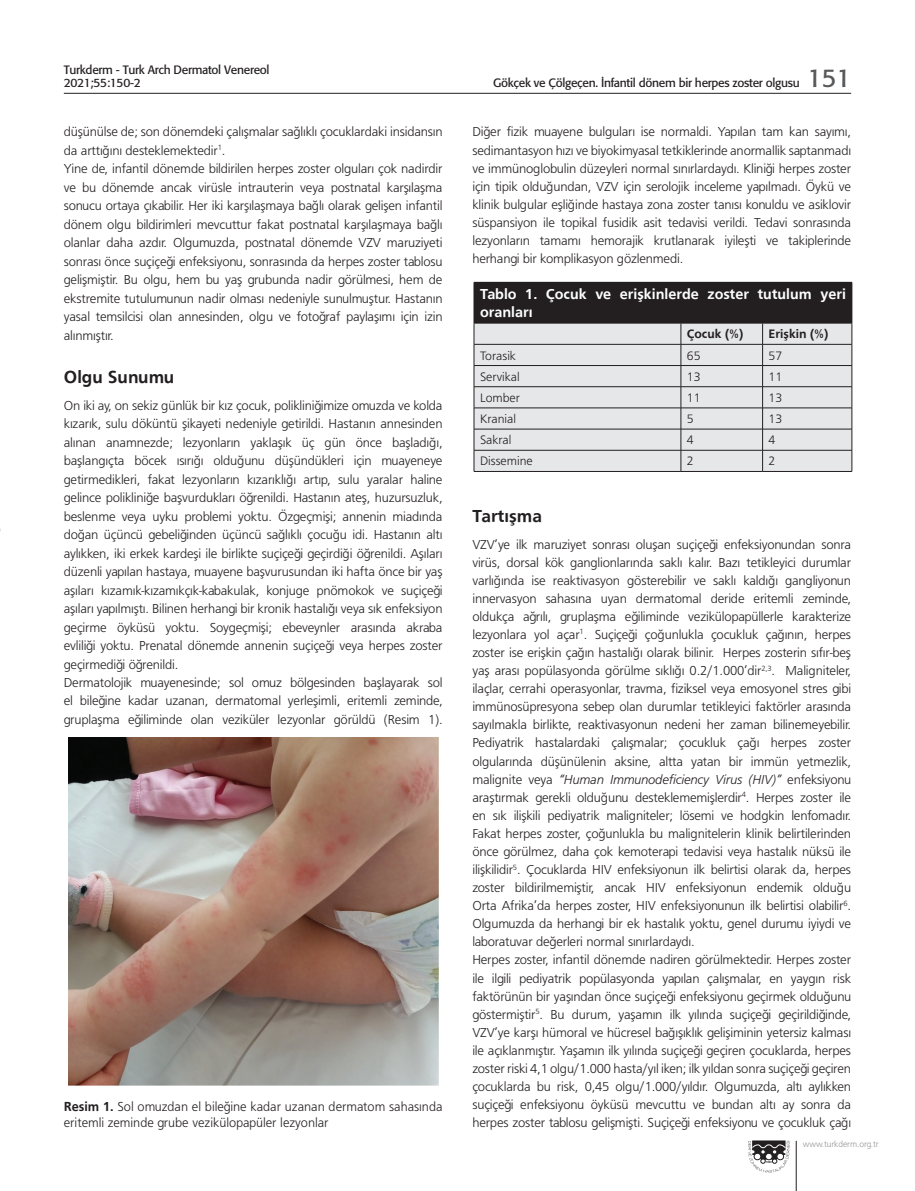
<style>
.page{position:relative;width:915px;height:1191px;background:#fff}
.page>*{position:absolute;margin:0;border:0;box-sizing:border-box;transform-origin:0 0}
.t1{font:25.5px "Formata Tr";color:#57585a}
.t2{font:18px "Frugal Bold Tr";color:#231f20}
.t3{font:15px/18px "Frugal Bold Tr";color:#fff}
.t4{font:13.5px/18.5px "Frugal Normal Tr";letter-spacing:-.015em;color:#231f20}
.t5{font:13.5px "Frugal Italic Tr";letter-spacing:-.015em;color:#231f20}
.t6{font:12.75px "Frugal Normal Tr";color:#231f20}
.t7{font:12.75px "Frugal Bold Tr";color:#231f20}
.t8{font:12px/12.8px "Formata Tr";letter-spacing:-.025em;color:#231f20}
.t9{font:9px "Frugal Normal Tr";letter-spacing:-.01em;color:#939598}
.s1{font-family:"Frugal Bold Tr"}
.s2{font-family:"Frugal Normal Tr"}
</style>
<div class="page">
<hr style="left:795px;top:1140px;width:1px;height:51px;background:#231f20">
<hr style="left:64px;top:93px;width:786px;height:1px;background:#231f20">
<svg style="left:748px;top:1140px;width:41px;height:32px"></svg>
<img style="left:68px;top:737px;width:370px;height:348px">
<div style="left:474px;top:282px;width:377px;height:41px;background:#231f20"></div>
<div style="left:474px;top:324px;width:377px;height:147px;background:#e6e7e9"></div>
<hr style="left:473px;top:344px;width:207px;height:1px;background:#231f20">
<hr style="left:680px;top:344px;width:82px;height:1px;background:#231f20">
<hr style="left:762px;top:344px;width:89px;height:1px;background:#231f20">
<hr style="left:473px;top:365px;width:207px;height:1px;background:#231f20">
<hr style="left:680px;top:365px;width:82px;height:1px;background:#231f20">
<hr style="left:762px;top:365px;width:89px;height:1px;background:#231f20">
<hr style="left:473px;top:386px;width:207px;height:1px;background:#231f20">
<hr style="left:680px;top:386px;width:82px;height:1px;background:#231f20">
<hr style="left:762px;top:386px;width:89px;height:1px;background:#231f20">
<hr style="left:473px;top:407px;width:207px;height:1px;background:#231f20">
<hr style="left:680px;top:407px;width:82px;height:1px;background:#231f20">
<hr style="left:762px;top:407px;width:89px;height:1px;background:#231f20">
<hr style="left:473px;top:429px;width:207px;height:1px;background:#231f20">
<hr style="left:680px;top:429px;width:82px;height:1px;background:#231f20">
<hr style="left:762px;top:429px;width:89px;height:1px;background:#231f20">
<hr style="left:473px;top:450px;width:207px;height:1px;background:#231f20">
<hr style="left:680px;top:450px;width:82px;height:1px;background:#231f20">
<svg style="left:680px;top:324px;width:1px;height:147px"></svg>
<hr style="left:762px;top:450px;width:89px;height:1px;background:#231f20">
<svg style="left:762px;top:324px;width:1px;height:147px"></svg>
<svg style="left:473px;top:324px;width:1px;height:147px"></svg>
<svg style="left:851px;top:323px;width:1px;height:148px"></svg>
<hr style="left:473px;top:471px;width:207px;height:1px;background:#231f20">
<hr style="left:680px;top:471px;width:82px;height:1px;background:#231f20">
<hr style="left:762px;top:471px;width:89px;height:1px;background:#231f20">
<hr style="left:473px;top:282px;width:1px;height:41px;background:#231f20">
<hr style="left:851px;top:282px;width:1px;height:41px;background:#231f20">
<hr style="left:473px;top:323px;width:207px;height:1px;background:#231f20">
<hr style="left:680px;top:323px;width:82px;height:1px;background:#231f20">
<hr style="left:762px;top:323px;width:89px;height:1px;background:#231f20">
<p class="t8" style="left:64px;top:63px;width:207px">Turkderm - Turk Arch Dermatol Venereol<br>2021;55:150-2</p>
<p class="t4" style="left:64px;top:123px;width:380px">düşünülse de; son dönemdeki çalışmalar sağlıklı çocuklardaki insidansın da arttığını desteklemektedir<sup>1</sup>.<br>Yine de, infantil dönemde bildirilen herpes zoster olguları çok nadirdir ve bu dönemde ancak virüsle intrauterin veya postnatal karşılaşma sonucu ortaya çıkabilir. Her iki karşılaşmaya bağlı olarak gelişen infantil dönem olgu bildirimleri mevcuttur fakat postnatal karşılaşmaya bağlı olanlar daha azdır. Olgumuzda, postnatal dönemde VZV maruziyeti sonrası önce suçiçeği enfeksiyonu, sonrasında da herpes zoster tablosu gelişmiştir. Bu olgu, hem bu yaş grubunda nadir görülmesi, hem de ekstremite tutulumunun nadir olması nedeniyle sunulmuştur. Hastanın yasal temsilcisi olan annesinden, olgu ve fotoğraf paylaşımı için izin alınmıştır.</p>
<h2 class="t2" style="left:64px;top:366px;width:112px">Olgu Sunumu</h2>
<p class="t4" style="left:64px;top:396px;width:380px">On iki ay, on sekiz günlük bir kız çocuk, polikliniğimize omuzda ve kolda kızarık, sulu döküntü şikayeti nedeniyle getirildi. Hastanın annesinden alınan anamnezde; lezyonların yaklaşık üç gün önce başladığı, başlangıçta böcek ısırığı olduğunu düşündükleri için muayeneye getirmedikleri, fakat lezyonların kızarıklığı artıp, sulu yaralar haline gelince polikliniğe başvurdukları öğrenildi. Hastanın ateş, huzursuzluk, beslenme veya uyku problemi yoktu. Özgeçmişi; annenin miadında doğan üçüncü gebeliğinden üçüncü sağlıklı çocuğu idi. Hastanın altı aylıkken, iki erkek kardeşi ile birlikte suçiçeği geçirdiği öğrenildi. Aşıları düzenli yapılan hastaya, muayene başvurusundan iki hafta önce bir yaş aşıları kızamık-kızamıkçık-kabakulak, konjuge pnömokok ve suçiçeği aşıları yapılmıştı. Bilinen herhangi bir kronik hastalığı veya sık enfeksiyon geçirme öyküsü yoktu. Soygeçmişi; ebeveynler arasında akraba evliliği yoktu. Prenatal dönemde annenin suçiçeği veya herpes zoster geçirmediği öğrenildi.<br>Dermatolojik muayenesinde; sol omuz bölgesinden başlayarak sol el bileğine kadar uzanan, dermatomal yerleşimli, eritemli zeminde, gruplaşma eğiliminde olan veziküler lezyonlar görüldü (Resim 1).</p>
<p class="t4" style="left:64px;top:1098px;width:380px;line-height:16.2px"><span class="s1">Resim 1.</span> Sol omuzdan el bileğine kadar uzanan dermatom sahasında eritemli zeminde grube vezikülopapüler lezyonlar</p>
<p class="t8" style="left:493px;top:76px;width:308px">Gökçek ve Çölgeçen. İnfantil dönem bir herpes zoster olgusu</p>
<h1 class="t1" style="left:807px;top:62px;width:45px">151</h1>
<p class="t4" style="left:472px;top:123px;width:380px;text-align:justify">Diğer fizik muayene bulguları ise normaldi. Yapılan tam kan sayımı, sedimantasyon hızı ve biyokimyasal tetkiklerinde anormallik saptanmadı ve immünoglobulin düzeyleri normal sınırlardaydı. Kliniği herpes zoster için tipik olduğundan, VZV için serolojik inceleme yapılmadı. Öykü ve klinik bulgular eşliğinde hastaya zona zoster tanısı konuldu ve asiklovir süspansiyon ile topikal fusidik asit tedavisi verildi. Tedavi sonrasında lezyonların tamamı hemorajik krutlanarak iyileşti ve takiplerinde herhangi bir komplikasyon gözlenmedi.</p>
<p class="t3" style="left:480px;top:285px;width:367px">Tablo 1. Çocuk ve erişkinlerde zoster tutulum yeri oranları</p>
<p class="t7" style="left:686px;top:327px;width:58px">Çocuk (%)</p>
<p class="t7" style="left:768px;top:327px;width:61px">Erişkin (%)</p>
<p class="t6" style="left:480px;top:348px;width:37px">Torasik</p>
<p class="t6" style="left:686px;top:348px;width:15px">65</p>
<p class="t6" style="left:768px;top:348px;width:15px">57</p>
<p class="t6" style="left:480px;top:369px;width:41px">Servikal</p>
<p class="t6" style="left:686px;top:369px;width:15px">13</p>
<p class="t6" style="left:768px;top:369px;width:15px">11</p>
<p class="t6" style="left:480px;top:390px;width:42px">Lomber</p>
<p class="t6" style="left:686px;top:390px;width:15px">11</p>
<p class="t6" style="left:768px;top:390px;width:15px">13</p>
<p class="t6" style="left:480px;top:412px;width:38px">Kranial</p>
<p class="t6" style="left:686px;top:412px;width:8px">5</p>
<p class="t6" style="left:768px;top:412px;width:15px">13</p>
<p class="t6" style="left:480px;top:433px;width:33px">Sakral</p>
<p class="t6" style="left:686px;top:433px;width:8px">4</p>
<p class="t6" style="left:768px;top:433px;width:8px">4</p>
<p class="t6" style="left:480px;top:454px;width:54px">Dissemine</p>
<p class="t6" style="left:686px;top:454px;width:8px">2</p>
<p class="t6" style="left:768px;top:454px;width:8px">2</p>
<h2 class="t2" style="left:472px;top:505px;width:71px">Tartışma</h2>
<p class="t4" style="left:472px;top:535px;width:380px;text-align:justify">VZV’ye ilk maruziyet sonrası oluşan suçiçeği enfeksiyonundan sonra virüs, dorsal kök ganglionlarında saklı kalır. Bazı tetikleyici durumlar varlığında ise reaktivasyon gösterebilir ve saklı kaldığı gangliyonun innervasyon sahasına uyan dermatomal deride eritemli zeminde, oldukça ağrılı, gruplaşma eğiliminde vezikülopapüllerle karakterize lezyonlara yol açar<sup>1</sup>. Suçiçeği çoğunlukla çocukluk çağının, herpes zoster ise erişkin çağın hastalığı olarak bilinir. Herpes zosterin sıfır-beş yaş arası popülasyonda görülme sıklığı 0.2/1.000’dir<sup>2,3</sup>. Maligniteler, ilaçlar, cerrahi operasyonlar, travma, fiziksel veya emosyonel stres gibi immünosüpresyona sebep olan durumlar tetikleyici faktörler arasında sayılmakla birlikte, reaktivasyonun nedeni her zaman bilinemeyebilir.<br>Pediyatrik hastalardaki çalışmalar; çocukluk çağı herpes zoster olgularında düşünülenin aksine, altta yatan bir immün yetmezlik,</p>
<p class="t5" style="left:472px;top:771px;width:380px"><span class="s2">malignite veya</span> “Human Immunodeficiency Virus (HIV)” <span class="s2">enfeksiyonu</span></p>
<p class="t4" style="left:472px;top:788px;width:380px;line-height:18px">araştırmak gerekli olduğunu desteklememişlerdir<sup>4</sup>. Herpes zoster ile en sık ilişkili pediyatrik maligniteler; lösemi ve hodgkin lenfomadır.<br>Fakat herpes zoster, çoğunlukla bu malignitelerin klinik belirtilerinden önce görülmez, daha çok kemoterapi tedavisi veya hastalık nüksü ile ilişkilidir<sup>5</sup>. Çocuklarda HIV enfeksiyonun ilk belirtisi olarak da, herpes zoster bildirilmemiştir, ancak HIV enfeksiyonun endemik olduğu Orta Afrika’da herpes zoster, HIV enfeksiyonunun ilk belirtisi olabilir<sup>6</sup>.<br>Olgumuzda da herhangi bir ek hastalık yoktu, genel durumu iyiydi ve laboratuvar değerleri normal sınırlardaydı.<br>Herpes zoster, infantil dönemde nadiren görülmektedir. Herpes zoster ile ilgili pediyatrik popülasyonda yapılan çalışmalar, en yaygın risk faktörünün bir yaşından önce suçiçeği enfeksiyonu geçirmek olduğunu göstermiştir<sup>5</sup>. Bu durum, yaşamın ilk yılında suçiçeği geçirildiğinde, VZV’ye karşı hümoral ve hücresel bağışıklık gelişiminin yetersiz kalması ile açıklanmıştır. Yaşamın ilk yılında suçiçeği geçiren çocuklarda, herpes zoster riski 4,1 olgu/1.000 hasta/yıl iken; ilk yıldan sonra suçiçeği geçiren çocuklarda bu risk, 0,45 olgu/1.000/yıldır. Olgumuzda, altı aylıkken suçiçeği enfeksiyonu öyküsü mevcuttu ve bundan altı ay sonra da herpes zoster tablosu gelişmişti. Suçiçeği enfeksiyonu ve çocukluk çağı</p>
<p class="t9" style="left:802px;top:1139px;width:77px">www.turkderm.org.tr</p>
</div>
